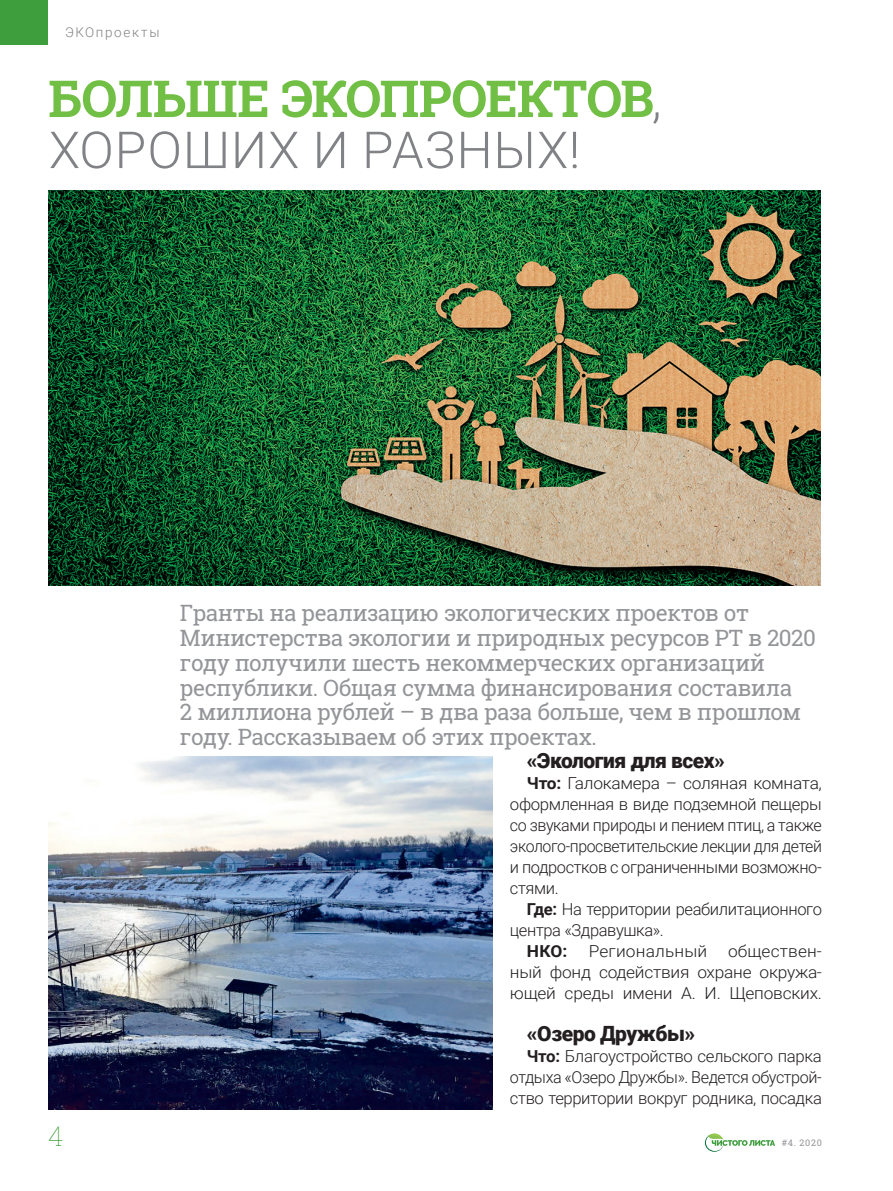
<style>
.page{position:relative;width:893px;height:1191px;background:#fff}
.page>*{position:absolute;margin:0;border:0;box-sizing:border-box;transform-origin:0 0}
.Заг_экстра_1__65{font:700 51px/51px "Roboto Slab";letter-spacing:-.02em;color:#71bf44}
.t1{font:100 27px "Roboto Slab";color:#3e9e3d}
.Лид__15{font:22.5px/24.8px "Roboto Slab";letter-spacing:-.025em;color:#939598}
.TXT_Base{font:900 21px "Roboto";letter-spacing:-.025em;color:#231f20}
.TXT_Base-2{font:300 16.5px/21px "Roboto";letter-spacing:-.02em;color:#231f20;text-align:justify;scale:1.05 1}
.TXT_Base-3{font:300 16.5px/21px "Roboto";letter-spacing:-.02em;color:#231f20}
.TXT_Base-4{font:300 16.5px "Roboto";letter-spacing:.01em;color:#231f20;scale:1.05 1}
.TXT_Base-5{font:700 16.5px "Roboto";color:#231f20;scale:1.05 1}
.t2{font:300 13.5px "Roboto";letter-spacing:.125em;color:#808285}
.t3{font:9px "Roboto Slab";color:#939598}
.s1{font-family:"Roboto";font-weight:300;color:#808285}
.s2{font-weight:700}
</style>
<div class="page">
<div style="left:0;top:0;width:48px;height:45px;background:#3e9e3d"></div>
<svg style="left:705px;top:1133px;width:70px;height:18px"></svg>
<img style="left:48px;top:190px;width:772px;height:395px">
<img style="left:48px;top:756px;width:444px;height:353px">
<p class="t2" style="left:65px;top:23px;width:96px">ЭКОпроекты</p>
<p class="Заг_экстра_1__65" style="left:48px;top:72px;width:615px">БОЛЬШЕ ЭКОПРОЕКТОВ<span class="s1">,<br>ХОРОШИХ И РАЗНЫХ!</span></p>
<p class="Лид__15" style="left:180px;top:600px;width:637px">Гранты на реализацию экологических проектов от Министерства экологии и природных ресурсов РТ в 2020 году получили шесть некоммерческих организаций республики. Общая сумма финансирования составила<br>2 миллиона рублей – в два раза больше, чем в прошлом году. Рассказываем об этих проектах.</p>
<p class="t1" style="left:48px;top:1118px;width:17px">4</p>
<p class="TXT_Base" style="left:527px;top:746px;width:200px">«Экология для всех»</p>
<p class="TXT_Base-2" style="left:510px;top:772px;width:299px;text-indent:17px"><span class="s2">Что:</span> Галокамера – соляная комната, оформленная в виде подземной пещеры со звуками природы и пением птиц, а также эколого-просветительские лекции для детей и подростков с ограниченными возможно&shy;стями.</p>
<p class="TXT_Base-3" style="left:510px;top:898px;width:314px;text-indent:17px"><span class="s2">Где:</span> На территории реабилитационного центра «Здравушка».</p>
<p class="TXT_Base-5" style="left:527px;top:940px;width:40px">НКО:</p>
<p class="TXT_Base-4" style="left:589px;top:940px;width:114px">Региональный</p>
<p class="TXT_Base-2" style="left:510px;top:940px;width:299px;text-indent:218px">обществен&shy;ный фонд содействия охране окружа&shy;ющей среды имени А. И. Щеповских.</p>
<p class="TXT_Base" style="left:527px;top:1019px;width:170px">«Озеро Дружбы»</p>
<p class="TXT_Base-3" style="left:510px;top:1045px;width:313px;text-align:justify;text-indent:17px"><span class="s2">Что:</span> Благоустройство сельского парка отдыха «Озеро Дружбы». Ведется обустрой&shy;ство территории вокруг родника, посадка</p>
<p class="t3" style="left:782px;top:1137px;width:42px">#4. 2020</p>
</div>
